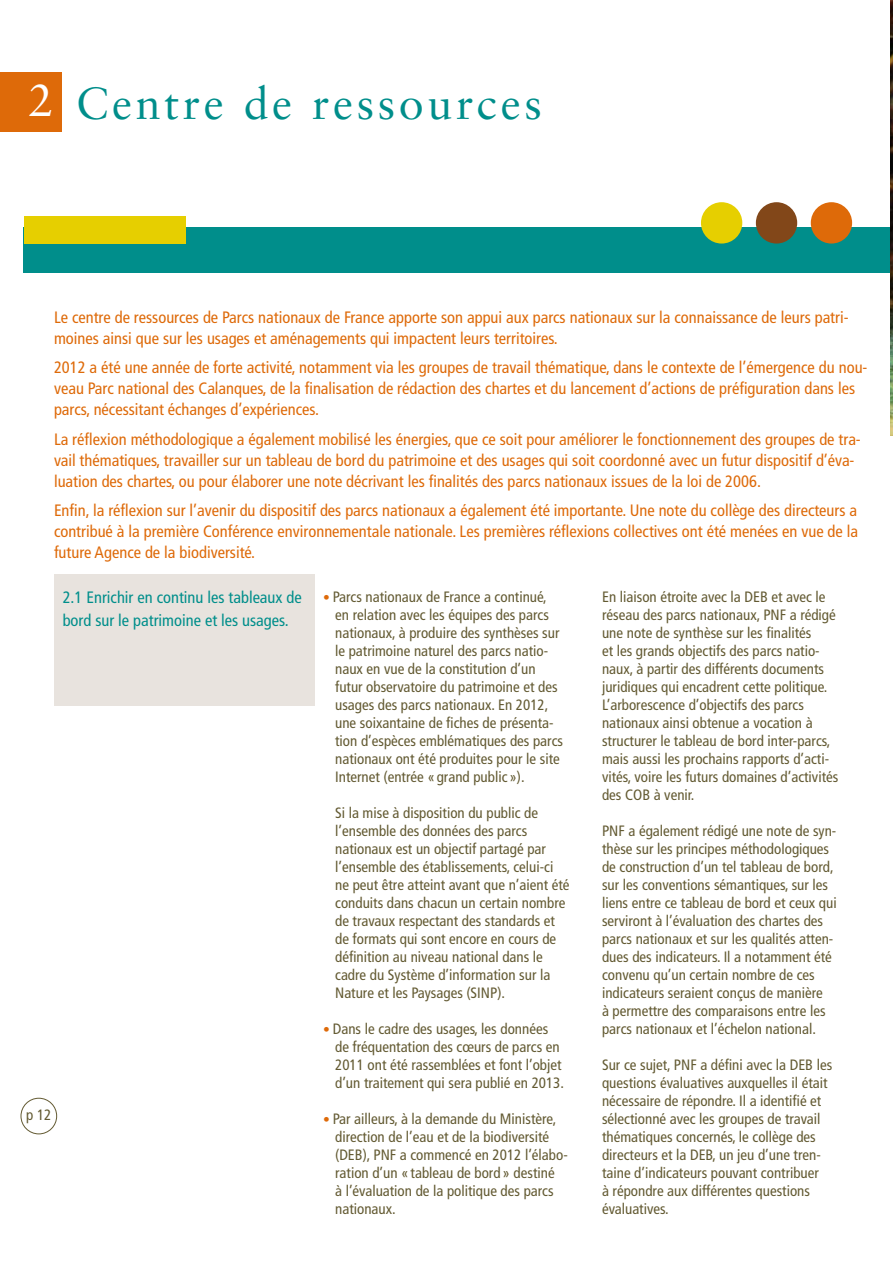
<style>
.page{position:relative;width:893px;height:1263px;background:#fff}
.page>*{position:absolute;margin:0;border:0;box-sizing:border-box;transform-origin:0 0}
.t1{font:45px "Sabon LT";letter-spacing:.08em;color:#008e8b}
.t2{font:45px "Sabon LT";color:#fff}
.t3{font:condensed 16.5px/21px "Frutiger LT Std";color:#de6a09}
.t4{font:condensed 16.5px/22.5px "Frutiger LT Std";color:#008e8b}
.t5{font:condensed 15px/18px "Frutiger LT Std";color:#635a32}
.s1{font-size:13.5px;color:#de6a09}
</style>
<div class="page">
<div style="left:54px;top:574px;width:261px;height:132px;background:#e8e3de"></div>
<div style="left:23px;top:227px;width:870px;height:46px;background:#008e8b"></div>
<div style="left:701px;top:202px;width:41px;height:42px;background:#e6cf00;border-radius:50%"></div>
<div style="left:756px;top:202px;width:41px;height:42px;background:#824719;border-radius:50%"></div>
<div style="left:811px;top:202px;width:41px;height:42px;background:#de6a09;border-radius:50%"></div>
<div style="left:24px;top:216px;width:162px;height:28px;background:#e6cf00"></div>
<img style="left:891px;top:0;width:2px;height:436px">
<div style="left:0;top:72px;width:62px;height:60px;background:#de6a09"></div>
<div style="left:21px;top:1098px;width:36px;height:36px;border:1px solid #635a32;border-radius:50%"></div>
<h1 class="t2" style="left:28px;top:73px;width:27px">2</h1>
<h1 class="t1" style="left:76px;top:76px;width:467px">Centre de ressources</h1>
<p class="t3" style="left:54px;top:307px;width:796px">Le centre de ressources de Parcs nationaux de France apporte son appui aux parcs nationaux sur la connaissance de leurs patri&shy;moines ainsi que sur les usages et aménagements qui impactent leurs territoires.</p>
<p class="t3" style="left:54px;top:357px;width:815px">2012 a été une année de forte activité, notamment via les groupes de travail thématique, dans le contexte de l’émergence du nou&shy;veau Parc national des Calanques, de la finalisation de rédaction des chartes et du lancement d’actions de préfiguration dans les parcs, nécessitant échanges d’expériences.</p>
<p class="t3" style="left:54px;top:429px;width:808px">La réflexion méthodologique a également mobilisé les énergies, que ce soit pour améliorer le fonctionnement des groupes de tra&shy;vail thématiques, travailler sur un tableau de bord du patrimoine et des usages qui soit coordonné avec un futur dispositif d’éva&shy;luation des chartes, ou pour élaborer une note décrivant les finalités des parcs nationaux issues de la loi de 2006.</p>
<p class="t3" style="left:54px;top:500px;width:806px;text-align:justify">Enfin, la réflexion sur l’avenir du dispositif des parcs nationaux a également été importante. Une note du collège des directeurs a contribué à la première Conférence environnementale nationale. Les premières réflexions collectives ont été menées en vue de la future Agence de la biodiversité.</p>
<p class="t4" style="left:63px;top:587px;width:241px">2.1 Enrichir en continu les tableaux de bord sur le patrimoine et les usages.</p>
<p class="t5" style="left:26px;top:1106px;width:27px">p 12</p>
<p class="t5" style="left:335px;top:588px;width:229px;text-indent:-12px"><span class="s1">•</span> Parcs nationaux de France a continué, en relation avec les équipes des parcs nationaux, à produire des synthèses sur le patrimoine naturel des parcs natio&shy;naux en vue de la constitution d’un futur observatoire du patrimoine et des usages des parcs nationaux. En 2012, une soixantaine de fiches de présenta&shy;tion d’espèces emblématiques des parcs nationaux ont été produites pour le site Internet (entrée « grand public»).</p>
<p class="t5" style="left:335px;top:804px;width:236px">Si la mise à disposition du public de l’ensemble des données des parcs nationaux est un objectif partagé par l’ensemble des établissements, celui-ci ne peut être atteint avant que n’aient été conduits dans chacun un certain nombre de travaux respectant des standards et de formats qui sont encore en cours de définition au niveau national dans le cadre du Système d’information sur la Nature et les Paysages (SINP).</p>
<p class="t5" style="left:335px;top:1020px;width:230px;text-indent:-12px"><span class="s1">•</span> Dans le cadre des usages, les données de fréquentation des cœurs de parcs en 2011 ont été rassemblées et font l’objet d’un traitement qui sera publié en 2013.</p>
<p class="t5" style="left:335px;top:1110px;width:234px;text-indent:-12px"><span class="s1">•</span> Par ailleurs, à la demande du Ministère, direction de l’eau et de la biodiversité (DEB), PNF a commencé en 2012 l’élabo&shy;ration d’un «tableau de bord » destiné<br>à l’évaluation de la politique des parcs nationaux.</p>
<p class="t5" style="left:602px;top:588px;width:238px">En liaison étroite avec la DEB et avec le réseau des parcs nationaux, PNF a rédigé une note de synthèse sur les finalités<br>et les grands objectifs des parcs natio&shy;naux, à partir des différents documents juridiques qui encadrent cette politique.<br>L’arborescence d’objectifs des parcs nationaux ainsi obtenue a vocation à structurer le tableau de bord inter-parcs, mais aussi les prochains rapports d’acti&shy;vités, voire les futurs domaines d’activités des COB à venir.</p>
<p class="t5" style="left:602px;top:822px;width:236px">PNF a également rédigé une note de syn&shy;thèse sur les principes méthodologiques de construction d’un tel tableau de bord, sur les conventions sémantiques, sur les liens entre ce tableau de bord et ceux qui serviront à l’évaluation des chartes des parcs nationaux et sur les qualités atten&shy;dues des indicateurs. Il a notamment été convenu qu’un certain nombre de ces indicateurs seraient conçus de manière<br>à permettre des comparaisons entre les parcs nationaux et l’échelon national.</p>
<p class="t5" style="left:602px;top:1056px;width:232px">Sur ce sujet, PNF a défini avec la DEB les questions évaluatives auxquelles il était nécessaire de répondre. Il a identifié et sélectionné avec les groupes de travail thématiques concernés, le collège des directeurs et la DEB, un jeu d’une tren&shy;taine d’indicateurs pouvant contribuer<br>à répondre aux différentes questions évaluatives.</p>
</div>
